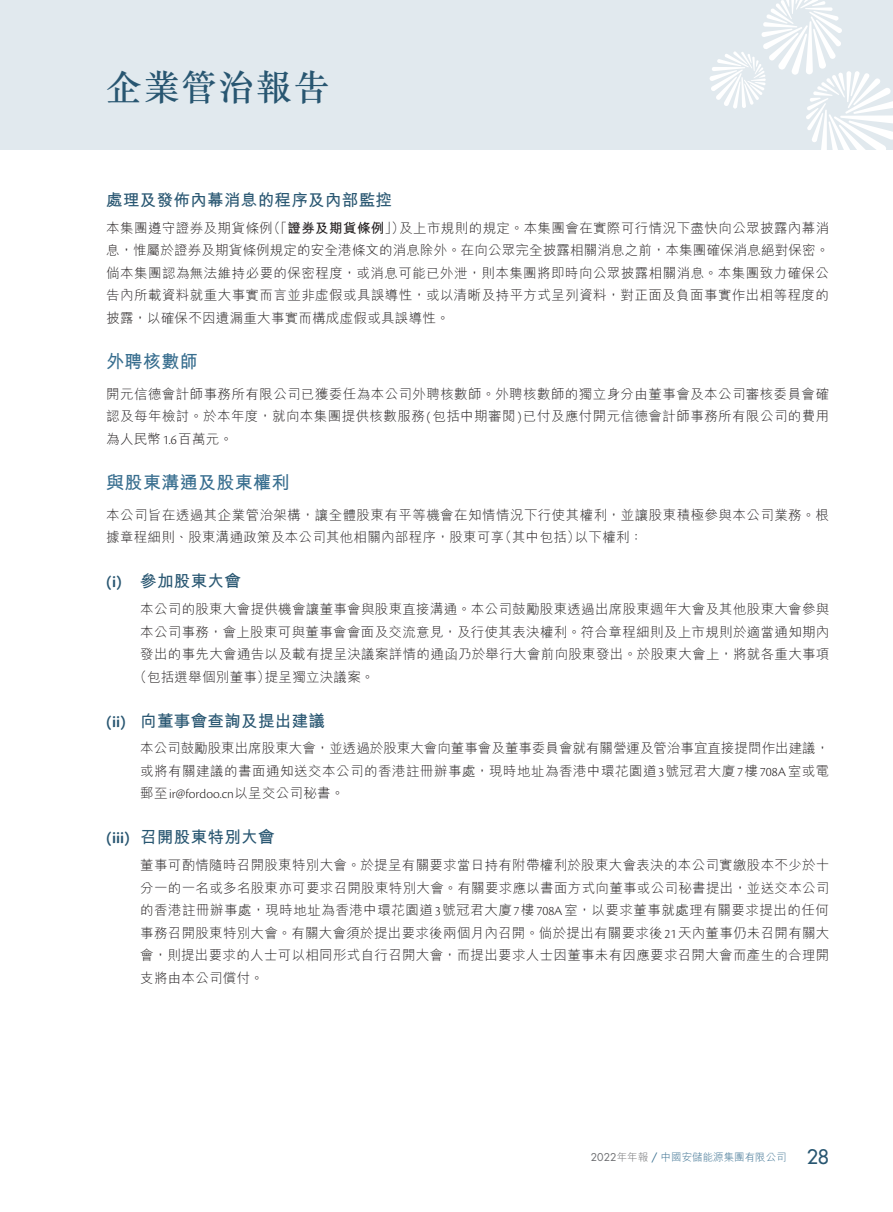
<style>
.page{position:relative;width:893px;height:1212px;background:#fff}
.page>*{position:absolute;margin:0;border:0;box-sizing:border-box;transform-origin:0 0}
.t1{font:500 36px "M Sung HK";letter-spacing:.04em;color:#285671}
.t2{font:500 19.5px "Futura Std";color:#285671}
._01_H1{font:700 18px "M Hei HK";letter-spacing:.02em;color:#386e8f}
._02_H2{font:700 16.5px "M Hei HK";letter-spacing:.02em;color:#285671}
._02_H2-2{font:600 16.5px "Cronos Pro";color:#285671}
._00_txt{font:300 13.5px/22.5px "M Hei HK";letter-spacing:.025em;color:#231f20;text-align:justify}
._00_txt-2{font:700 13.5px "M Hei HK";letter-spacing:.03em;color:#231f20}
.t3{font:300 10.5px "M Hei HK";color:#386e8f}
.s1{font-weight:300}
.s2{font-family:"Cronos Pro"}
.s3{font-family:"Futura Std";font-weight:400;color:#6c6d70}
.s4{color:#6c6d70}
.s5{font-family:"Futura Std";font-weight:400}
</style>
<div class="page">
<div style="left:0;top:0;width:893px;height:150px;background:#e1e9ee"></div>
<svg style="left:709px;top:0;width:184px;height:150px"></svg>
<h1 class="t1" style="left:106px;top:63px;width:225px">企業管治報告</h1>
<p class="_02_H2" style="left:106px;top:188px;width:287px">處理及發佈內幕消息的程序及內部監控</p>
<p class="_00_txt-2" style="left:267px;top:218px;width:139px"><span class="s1">（「</span>證券及期貨條例<span class="s1">」）</span></p>
<p class="_00_txt" style="left:399px;top:216px;width:431px">及上市規則的規定。本集團會在實際可行情況下盡快向公眾披露內幕消</p>
<p class="_00_txt" style="left:106px;top:216px;width:724px;text-align:left">本集團遵守證券及期貨條例<br>息，惟屬於證券及期貨條例規定的安全港條文的消息除外。在向公眾完全披露相關消息之前，本集團確保消息絕對保密。倘本集團認為無法維持必要的保密程度，或消息可能已外泄，則本集團將即時向公眾披露相關消息。本集團致力確保公告內所載資料就重大事實而言並非虛假或具誤導性，或以清晰及持平方式呈列資料，對正面及負面事實作出相等程度的披露，以確保不因遺漏重大事實而構成虛假或具誤導性。</p>
<p class="_01_H1" style="left:106px;top:348px;width:93px">外聘核數師</p>
<p class="_00_txt" style="left:106px;top:382px;width:724px">開元信德會計師事務所有限公司已獲委任為本公司外聘核數師。外聘核數師的獨立身分由董事會及本公司審核委員會確認及每年檢討。於本年度，就向本集團提供核數服務<span class="s2">(</span>包括中期審閱<span class="s2">)</span>已付及應付開元信德會計師事務所有限公司的費用為人民幣<span class="s2">1.6</span>百萬元。</p>
<p class="_01_H1" style="left:106px;top:469px;width:185px">與股東溝通及股東權利</p>
<p class="_00_txt" style="left:575px;top:503px;width:256px;text-indent:-468px">本公司旨在透過其企業管治架構，讓全體股東有平等機會在知情情況下行使其權利，並讓股東積極參與本公司業務。根以下權利：</p>
<p class="_00_txt" style="left:499px;top:526px;width:83px">（其中包括）</p>
<p class="_00_txt" style="left:106px;top:526px;width:399px">據章程細則、股東溝通政策及本公司其他相關內部程序，股東可享</p>
<p class="_02_H2" style="left:140px;top:569px;width:102px">參加股東大會</p>
<p class="_02_H2-2" style="left:106px;top:573px;width:17px">)i(</p>
<p class="_02_H2-2" style="left:106px;top:712px;width:21px">)i i(</p>
<p class="_02_H2-2" style="left:106px;top:829px;width:25px">(iii)</p>
<p class="_00_txt" style="left:140px;top:598px;width:690px">本公司的股東大會提供機會讓董事會與股東直接溝通。本公司鼓勵股東透過出席股東週年大會及其他股東大會參與</p>
<p class="_00_txt" style="left:140px;top:620px;width:691px">本公司事務，會上股東可與董事會會面及交流意見，及行使其表決權利。符合章程細則及上市規則於適當通知期內</p>
<p class="_00_txt" style="left:140px;top:643px;width:691px">發出的事先大會通告以及載有提呈決議案詳情的通函乃於舉行大會前向股東發出。於股東大會上，將就各重大事項</p>
<p class="_00_txt" style="left:265px;top:665px;width:111px">提呈獨立決議案。</p>
<p class="_00_txt" style="left:134px;top:665px;width:138px">（包括選舉個別董事）</p>
<p class="_02_H2" style="left:140px;top:709px;width:186px">向董事會查詢及提出建議</p>
<p class="_00_txt" style="left:140px;top:737px;width:690px">本公司鼓勵股東出席股東大會，並透過於股東大會向董事會及董事委員會就有關營運及管治事宜直接提問作出建議，或將有關建議的書面通知送交本公司的香港註冊辦事處，現時地址為香港中環花園道<span class="s2">3</span>號冠君大廈 樓<span class="s2">7 708A</span>室或電郵至<span class="s2">ir@fordoo.cn</span>以呈交公司秘書。</p>
<p class="_02_H2" style="left:140px;top:825px;width:136px">召開股東特別大會</p>
<p class="_00_txt" style="left:140px;top:854px;width:691px">董事可酌情隨時召開股東特別大會。於提呈有關要求當日持有附帶權利於股東大會表決的本公司實繳股本不少於十分一的一名或多名股東亦可要求召開股東特別大會。有關要求應以書面方式向董事或公司秘書提出，並送交本公司的香港註冊辦事處，現時地址為香港中環花園道<span class="s2">3</span>號冠君大廈 樓<span class="s2">7 708A</span>室，以要求董事就處理有關要求提出的任何事務召開股東特別大會。有關大會須於提出要求後兩個月內召開。倘於提出有關要求後<span class="s2">21</span>天內董事仍未召開有關大會，則提出要求的人士可以相同形式自行召開大會，而提出要求人士因董事未有因應要求召開大會而產生的合理開支將由本公司償付。</p>
<p class="t3" style="left:591px;top:1152px;width:197px"><span class="s3">2022</span><span class="s4">年年報</span> <span class="s5">/</span> 中國安儲能源集團有限公司</p>
<h2 class="t2" style="left:807px;top:1145px;width:24px">28</h2>
</div>
